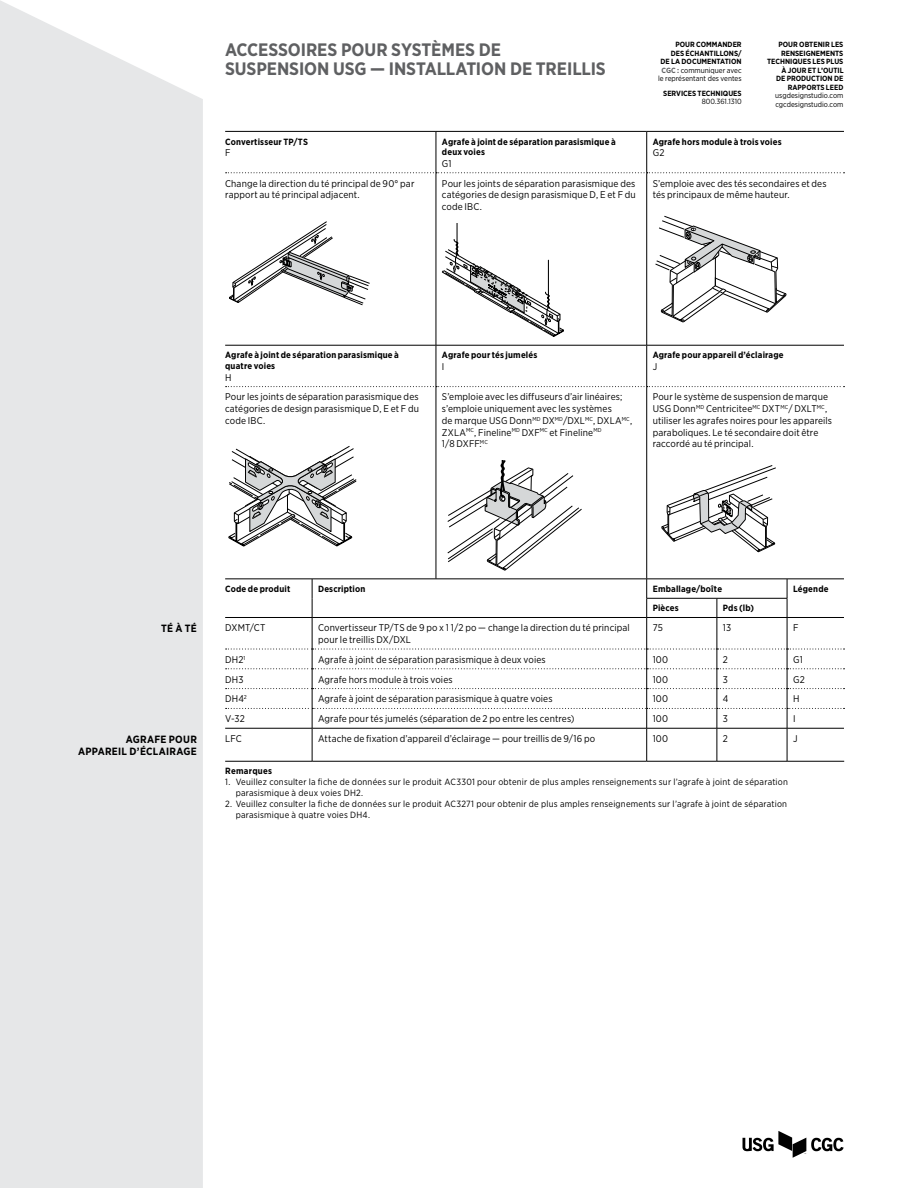
<style>
.page{position:relative;width:918px;height:1188px;background:#fff}
.page>*{position:absolute;margin:0;border:0;box-sizing:border-box;transform-origin:0 0}
.t1{font:700 18px/19.5px "Gotham Narrow";letter-spacing:-.005em;color:#5f6062}
.t2{font:700 10.5px/12.6px "Gotham Narrow";letter-spacing:.025em;color:#000;text-align:right}
.t3{font:9.75px/11.7px "Gotham Narrow";letter-spacing:.01em;color:#000}
.t4{font:9px/10.8px "Gotham Narrow";letter-spacing:.025em;color:#000}
.t5{font:700 9px/10.5px "Gotham Narrow";letter-spacing:.015em;color:#000}
.t6{font:700 7.5px/8.4px "Gotham Narrow";color:#000;text-align:right}
.t7{font:7.5px/8.4px "Gotham Narrow";color:#000}
.s1{color:#5f6062}
.s2{font-weight:400}
</style>
<div class="page">
<div style="left:0;top:0;width:203px;height:1188px;background:#e6e7e8"></div>
<svg style="left:743px;top:1131px;width:101px;height:27px"></svg>
<hr style="left:436px;top:132px;width:1px;height:40px;background:#000">
<hr style="left:436px;top:173px;width:1px;height:172px;background:#000">
<hr style="left:436px;top:345px;width:1px;height:41px;background:#000">
<hr style="left:436px;top:387px;width:1px;height:192px;background:#000">
<hr style="left:646px;top:132px;width:1px;height:40px;background:#000">
<hr style="left:646px;top:173px;width:1px;height:172px;background:#000">
<hr style="left:646px;top:345px;width:1px;height:41px;background:#000">
<hr style="left:646px;top:387px;width:1px;height:192px;background:#000">
<hr style="left:225px;top:579px;width:211px;height:1px;background:#000">
<hr style="left:436px;top:579px;width:211px;height:1px;background:#000">
<hr style="left:647px;top:579px;width:197px;height:1px;background:#000">
<hr style="left:225px;top:345px;width:211px;height:1px;background:#000">
<hr style="left:436px;top:345px;width:211px;height:1px;background:#000">
<hr style="left:647px;top:345px;width:197px;height:1px;background:#000">
<hr style="left:225px;top:131px;width:211px;height:1px;background:#000">
<hr style="left:436px;top:131px;width:211px;height:1px;background:#000">
<hr style="left:647px;top:131px;width:197px;height:1px;background:#000">
<svg style="left:226px;top:172px;width:619px;height:1px"></svg>
<svg style="left:226px;top:386px;width:619px;height:1px"></svg>
<svg style="left:229px;top:221px;width:141px;height:84px"></svg>
<svg style="left:442px;top:224px;width:122px;height:113px"></svg>
<svg style="left:655px;top:216px;width:131px;height:106px"></svg>
<svg style="left:228px;top:446px;width:128px;height:100px"></svg>
<svg style="left:448px;top:461px;width:134px;height:109px"></svg>
<svg style="left:662px;top:465px;width:114px;height:87px"></svg>
<hr style="left:225px;top:728px;width:87px;height:1px;background:#000">
<hr style="left:312px;top:728px;width:335px;height:1px;background:#000">
<hr style="left:312px;top:728px;width:1px;height:33px;background:#000">
<hr style="left:647px;top:728px;width:70px;height:1px;background:#000">
<hr style="left:646px;top:728px;width:1px;height:33px;background:#000">
<hr style="left:717px;top:728px;width:70px;height:1px;background:#000">
<hr style="left:717px;top:728px;width:1px;height:33px;background:#000">
<hr style="left:225px;top:761px;width:87px;height:1px;background:#000">
<hr style="left:312px;top:761px;width:335px;height:1px;background:#000">
<hr style="left:647px;top:761px;width:70px;height:1px;background:#000">
<hr style="left:717px;top:761px;width:70px;height:1px;background:#000">
<hr style="left:787px;top:761px;width:57px;height:1px;background:#000">
<hr style="left:787px;top:728px;width:57px;height:1px;background:#000">
<hr style="left:787px;top:728px;width:1px;height:33px;background:#000">
<svg style="left:312px;top:579px;width:1px;height:38px"></svg>
<hr style="left:647px;top:617px;width:70px;height:1px;background:#000">
<hr style="left:717px;top:617px;width:70px;height:1px;background:#000">
<hr style="left:787px;top:617px;width:57px;height:1px;background:#000">
<hr style="left:646px;top:598px;width:71px;height:1px;background:#000">
<hr style="left:717px;top:598px;width:70px;height:1px;background:#000">
<hr style="left:312px;top:618px;width:1px;height:31px;background:#000">
<hr style="left:646px;top:618px;width:1px;height:31px;background:#000">
<hr style="left:717px;top:618px;width:1px;height:31px;background:#000">
<hr style="left:787px;top:618px;width:1px;height:31px;background:#000">
<svg style="left:717px;top:599px;width:1px;height:18px"></svg>
<svg style="left:787px;top:579px;width:1px;height:38px"></svg>
<hr style="left:225px;top:617px;width:87px;height:1px;background:#000">
<hr style="left:312px;top:617px;width:335px;height:1px;background:#000">
<svg style="left:226px;top:649px;width:619px;height:79px"></svg>
<svg style="left:646px;top:579px;width:1px;height:38px"></svg>
<h1 class="t1" style="left:225px;top:40px;width:382px">ACCESSOIRES POUR SYSTÈMES DE<br>SUSPENSION USG — INSTALLATION DE TREILLIS</h1>
<p class="t5" style="left:225px;top:136px;width:84px">Convertisseur TP/TS</p>
<p class="t3" style="left:225px;top:147px;width:7px">F</p>
<p class="t5" style="left:442px;top:136px;width:175px">Agrafe à joint de séparation parasismique à deux voies</p>
<p class="t3" style="left:442px;top:157px;width:11px">G1</p>
<p class="t6" style="left:658px;top:40px;width:85px">POUR COMMANDER<br>DES ÉCHANTILLONS/<br>DE LA DOCUMENTATION<br><span class="s1">CGC :</span> <span class="s2">communiquer avec le représentant des ventes</span></p>
<p class="t6" style="left:663px;top:89px;width:80px">SERVICES TECHNIQUES</p>
<p class="t7" style="left:702px;top:97px;width:41px">800.361.1310</p>
<p class="t6" style="left:767px;top:40px;width:78px">POUR OBTENIR LES<br>RENSEIGNEMENTS<br>TECHNIQUES LES PLUS<br>À JOUR ET L’OUTIL<br>DE PRODUCTION DE<br>RAPPORTS LEED</p>
<p class="t7" style="left:775px;top:91px;width:70px">usgdesignstudio.com cgcdesignstudio.com</p>
<p class="t5" style="left:653px;top:136px;width:130px">Agrafe hors module à trois voies</p>
<p class="t3" style="left:653px;top:147px;width:13px">G2</p>
<p class="t3" style="left:225px;top:177px;width:191px">Change la direction du té principal de 90° par rapport au té principal adjacent.</p>
<p class="t3" style="left:442px;top:177px;width:195px;text-align:justify">Pour les joints de séparation parasismique des catégories de design parasismique D, E et F du code IBC.</p>
<p class="t3" style="left:653px;top:177px;width:175px">S’emploie avec des tés secondaires et des tés principaux de même hauteur.</p>
<p class="t5" style="left:225px;top:350px;width:175px">Agrafe à joint de séparation parasismique à quatre voies</p>
<p class="t3" style="left:225px;top:371px;width:8px">H</p>
<p class="t5" style="left:442px;top:350px;width:97px">Agrafe pour tés jumelés</p>
<p class="t3" style="left:442px;top:361px;width:4px">I</p>
<p class="t5" style="left:653px;top:350px;width:132px">Agrafe pour appareil d’éclairage</p>
<p class="t3" style="left:653px;top:361px;width:6px">J</p>
<p class="t3" style="left:225px;top:391px;width:195px;text-align:justify">Pour les joints de séparation parasismique des catégories de design parasismique D, E et F du code IBC.</p>
<p class="t3" style="left:442px;top:391px;width:192px">S’emploie avec les diffuseurs d’air linéaires; s’emploie uniquement avec les systèmes<br>de marque USG Donn<sup>MD</sup> DX<sup>MD</sup>/DXL<sup>MC</sup>, DXLA<sup>MC</sup>, ZXLA<sup>MC</sup>, Fineline<sup>MD</sup> DXF<sup>MC</sup> et Fineline<sup>MD<br></sup>1/8 DXFF<sup>MC</sup>.</p>
<p class="t3" style="left:653px;top:391px;width:181px">Pour le système de suspension de marque USG Donn<sup>MD</sup> Centricitee<sup>MC</sup> DXT<sup>MC</sup>/ DXLT<sup>MC</sup>, utiliser les agrafes noires pour les appareils paraboliques. Le té secondaire doit être raccordé au té principal.</p>
<p class="t5" style="left:225px;top:584px;width:67px">Code de produit</p>
<p class="t5" style="left:318px;top:584px;width:49px">Description</p>
<p class="t5" style="left:653px;top:584px;width:71px">Emballage/boîte</p>
<p class="t5" style="left:793px;top:584px;width:37px">Légende</p>
<p class="t5" style="left:653px;top:603px;width:28px">Pièces</p>
<p class="t5" style="left:723px;top:603px;width:33px">Pds (lb)</p>
<p class="t2" style="left:161px;top:622px;width:37px">TÉ À TÉ</p>
<p class="t3" style="left:225px;top:622px;width:42px">DXMT/CT</p>
<p class="t3" style="left:318px;top:622px;width:313px">Convertisseur TP/TS de 9 po x 1 1/2 po — change la direction du té principal pour le treillis DX/DXL</p>
<p class="t3" style="left:653px;top:622px;width:12px">75</p>
<p class="t3" style="left:723px;top:622px;width:10px">13</p>
<p class="t3" style="left:793px;top:622px;width:7px">F</p>
<p class="t3" style="left:225px;top:653px;width:22px">DH2<sup>1</sup></p>
<p class="t3" style="left:318px;top:653px;width:229px">Agrafe à joint de séparation parasismique à deux voies</p>
<p class="t3" style="left:653px;top:653px;width:17px">100</p>
<p class="t3" style="left:723px;top:653px;width:7px">2</p>
<p class="t3" style="left:793px;top:653px;width:11px">G1</p>
<p class="t3" style="left:225px;top:673px;width:20px">DH3</p>
<p class="t3" style="left:318px;top:673px;width:136px">Agrafe hors module à trois voies</p>
<p class="t3" style="left:653px;top:673px;width:17px">100</p>
<p class="t3" style="left:723px;top:673px;width:7px">3</p>
<p class="t3" style="left:793px;top:673px;width:13px">G2</p>
<p class="t3" style="left:225px;top:693px;width:23px">DH4<sup>2</sup></p>
<p class="t3" style="left:318px;top:693px;width:236px">Agrafe à joint de séparation parasismique à quatre voies</p>
<p class="t3" style="left:653px;top:693px;width:17px">100</p>
<p class="t3" style="left:723px;top:693px;width:7px">4</p>
<p class="t3" style="left:793px;top:693px;width:8px">H</p>
<p class="t3" style="left:225px;top:713px;width:21px">V-32</p>
<p class="t3" style="left:318px;top:713px;width:258px">Agrafe pour tés jumelés (séparation de 2 po entre les centres)</p>
<p class="t3" style="left:653px;top:713px;width:17px">100</p>
<p class="t3" style="left:723px;top:713px;width:7px">3</p>
<p class="t3" style="left:793px;top:713px;width:4px">I</p>
<p class="t2" style="left:78px;top:733px;width:120px">AGRAFE POUR<br>APPAREIL D’ÉCLAIRAGE</p>
<p class="t3" style="left:225px;top:733px;width:18px">LFC</p>
<p class="t3" style="left:318px;top:733px;width:279px">Attache de fixation d’appareil d’éclairage — pour treillis de 9/16 po</p>
<p class="t3" style="left:653px;top:733px;width:17px">100</p>
<p class="t3" style="left:723px;top:733px;width:7px">2</p>
<p class="t3" style="left:793px;top:733px;width:6px">J</p>
<p class="t5" style="left:225px;top:766px;width:48px">Remarques</p>
<p class="t4" style="left:236px;top:777px;width:554px;text-indent:-11px">1. Veuillez consulter la fiche de données sur le produit AC3301 pour obtenir de plus amples renseignements sur l’agrafe à joint de séparation parasismique à deux voies DH2.</p>
<p class="t4" style="left:236px;top:798px;width:553px;text-indent:-11px">2. Veuillez consulter la fiche de données sur le produit AC3271 pour obtenir de plus amples renseignements sur l’agrafe à joint de séparation parasismique à quatre voies DH4.</p>
</div>
